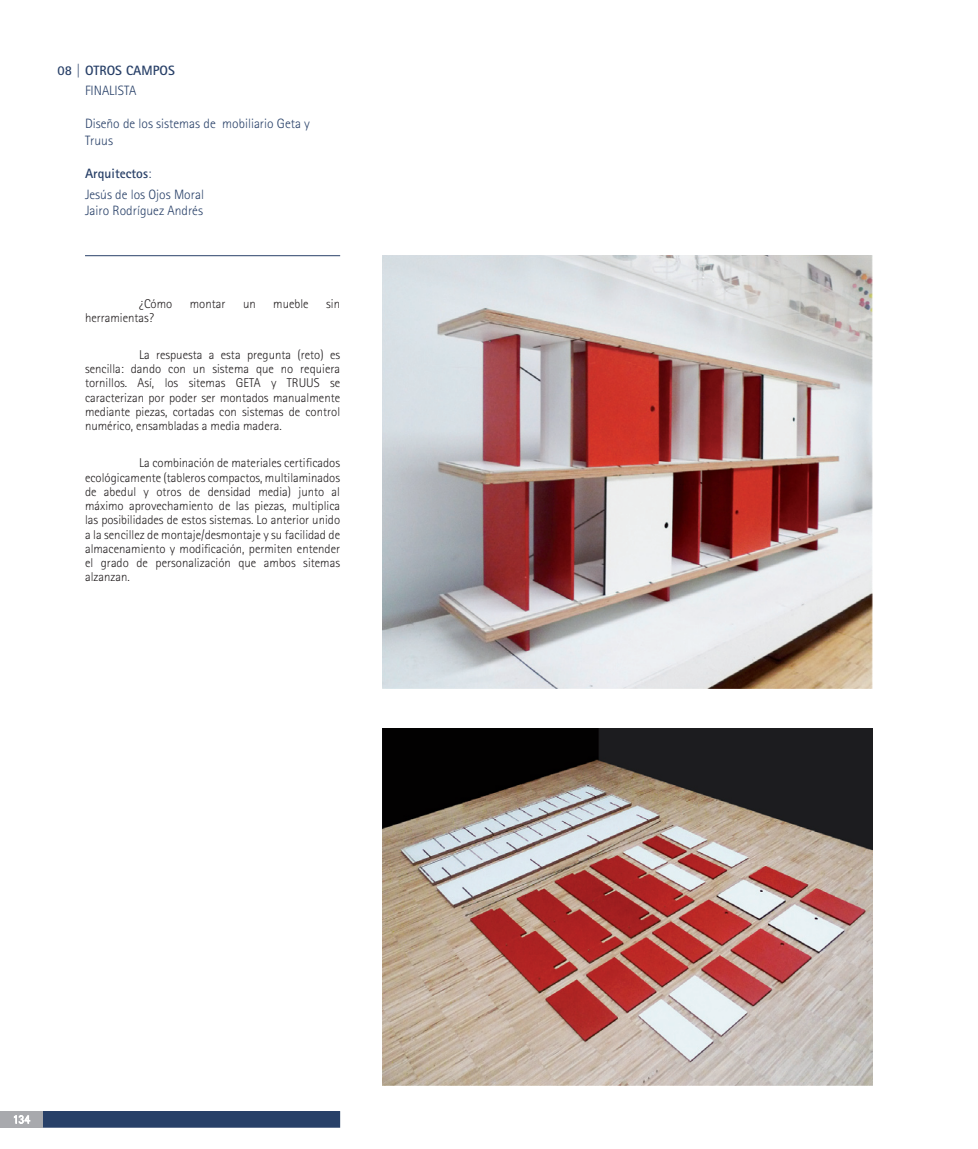
<style>
.page{position:relative;width:978px;height:1149px;background:#fff}
.page>*{position:absolute;margin:0;border:0;box-sizing:border-box;transform-origin:0 0}
.t1{font:300 13.5px/16.5px "AT Rotis Sans Serif";color:#284068}
.t2{font:700 13.5px "AT Rotis Sans Serif";color:#284068}
.t3{font:300 12.75px/14.2px "AT Rotis Sans Serif";color:#231f20;text-align:justify}
.s1{font-weight:300}
</style>
<div class="page">
<hr style="left:85px;top:255px;width:255px;height:1px;background:#284068">
<svg style="left:0;top:1111px;width:340px;height:16px;background:#394e71"></svg>
<img style="left:383px;top:728px;width:489px;height:356px">
<img style="left:383px;top:255px;width:489px;height:432px">
<p class="t2" style="left:58px;top:61px;width:119px">08 | OTROS CAMPOS</p>
<p class="t1" style="left:85px;top:82px;width:53px">FINALISTA</p>
<p class="t1" style="left:85px;top:115px;width:226px">Diseño de los sistemas de mobiliario Geta y<br>Truus</p>
<p class="t2" style="left:85px;top:165px;width:68px">Arquitectos<span class="s1">:</span></p>
<p class="t1" style="left:85px;top:186px;width:120px">Jesús de los Ojos Moral</p>
<p class="t1" style="left:85px;top:202px;width:119px">Jairo Rodríguez Andrés</p>
<p class="t3" style="left:139px;top:296px;width:35px">¿Cómo</p>
<p class="t3" style="left:190px;top:296px;width:37px">montar</p>
<p class="t3" style="left:243px;top:296px;width:14px">un</p>
<p class="t3" style="left:273px;top:296px;width:37px">mueble</p>
<p class="t3" style="left:326px;top:296px;width:15px">sin</p>
<p class="t3" style="left:85px;top:310px;width:70px">herramientas?</p>
<p class="t3" style="left:85px;top:347px;width:257px;text-indent:54px">La respuesta a esta pregunta (reto) es sencilla: dando con un sistema que no requiera tornillos. Así, los sitemas GETA y TRUUS se caracterizan por poder ser montados manualmente mediante piezas, cortadas con sistemas de control numérico, ensambladas a media madera.</p>
<p class="t3" style="left:85px;top:455px;width:257px;text-indent:54px">La combinación de materiales certificados ecológicamente (tableros compactos, multilaminados de abedul y otros de densidad media) junto al máximo aprovechamiento de las piezas, multiplica las posibilidades de estos sistemas. Lo anterior unido a la sencillez de montaje/desmontaje y su facilidad de almacenamiento y modificación, permiten entender el grado de personalización que ambos sitemas alzanzan.</p>
</div>
